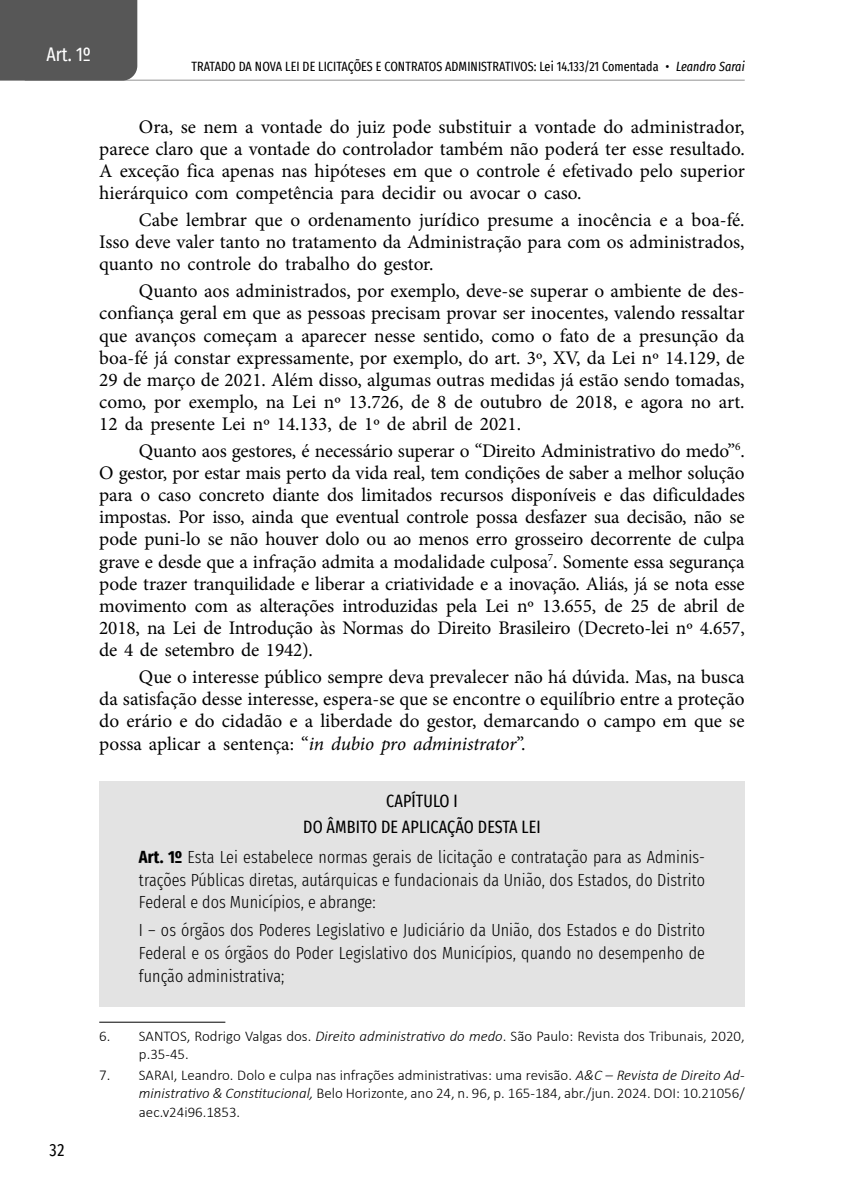
<style>
.page{position:relative;width:844px;height:1191px;background:#fff}
.page>*{position:absolute;margin:0;border:0;box-sizing:border-box;transform-origin:0 0}
.t{font:19.25px/22.1px "Minion Pro";letter-spacing:-.005em;color:#000;text-align:justify}
.t1{font:extra-condensed 19.25px "Fira Sans";color:#fff}
.art_meio{font:300 extra-condensed 17.5px/22.8px "Fira Sans";letter-spacing:.005em;color:#000;text-align:justify}
.art_cap_2{font:extra-condensed 17.5px "Fira Sans";letter-spacing:.005em;color:#000}
.art_cap_1{font:extra-condensed 17.5px "Fira Sans";letter-spacing:.005em;color:#000}
.Rodapé{font:300 14.88px/18.4px "Calibri";color:#000}
.t2{font:extra-condensed 13.12px "Fira Sans";letter-spacing:.005em;color:#000}
.s1{font-style:italic}
.s2{font-weight:700}
</style>
<div class="page">
<hr style="left:25px;top:80px;width:719px;height:1px;background:#929292">
<div style="left:99px;top:781px;width:645px;height:41px;background:#e3e3e3"></div>
<div style="left:99px;top:806px;width:645px;height:41px;background:#e3e3e3"></div>
<div style="left:99px;top:826px;width:645px;height:106px;background:#e3e3e3"></div>
<div style="left:99px;top:900px;width:645px;height:106px;background:#e3e3e3"></div>
<hr style="left:99px;top:1021px;width:126px;height:1px;background:#000">
<div style="left:0;top:0;width:137px;height:81px;background:#575757"></div>
<p class="t1" style="left:46px;top:40px;width:46px">Art. 1º</p>
<p class="t2" style="left:191px;top:57px;width:554px">TRATADO DA NOVA LEI DE LICITAÇÕES E CONTRATOS ADMINISTRATIVOS: Lei 14.133/21 Comentada • <span class="s1">Leandro Sarai</span></p>
<p class="art_cap_2" style="left:50px;top:1137px;width:17px">32</p>
<p class="t" style="left:99px;top:116px;width:646px;text-indent:40px">Ora, se nem a vontade do juiz pode substituir a vontade do administrador, parece claro que a vontade do controlador também não poderá ter esse resultado.<br>A exceção fica apenas nas hipóteses em que o controle é efetivado pelo superior hierárquico com competência para decidir ou avocar o caso.</p>
<p class="t" style="left:99px;top:209px;width:646px;text-indent:40px">Cabe lembrar que o ordenamento jurídico presume a inocência e a boa-fé.<br>Isso deve valer tanto no tratamento da Administração para com os administrados, quanto no controle do trabalho do gestor.</p>
<p class="t" style="left:99px;top:280px;width:646px;text-indent:40px">Quanto aos administrados, por exemplo, deve-se superar o ambiente de des&shy;confiança geral em que as pessoas precisam provar ser inocentes, valendo ressaltar que avanços começam a aparecer nesse sentido, como o fato de a presunção da boa-fé já constar expressamente, por exemplo, do art. 3º, XV, da Lei nº 14.129, de 29 de março de 2021. Além disso, algumas outras medidas já estão sendo tomadas, como, por exemplo, na Lei nº 13.726, de 8 de outubro de 2018, e agora no art.<br>12 da presente Lei nº 14.133, de 1º de abril de 2021.</p>
<p class="t" style="left:99px;top:440px;width:646px;text-indent:40px">Quanto aos gestores, é necessário superar o “Direito Administrativo do medo”<sup>6</sup>.<br>O gestor, por estar mais perto da vida real, tem condições de saber a melhor solução para o caso concreto diante dos limitados recursos disponíveis e das dificuldades impostas. Por isso, ainda que eventual controle possa desfazer sua decisão, não se pode puni-lo se não houver dolo ou ao menos erro grosseiro decorrente de culpa grave e desde que a infração admita a modalidade culposa<sup>7</sup>. Somente essa segurança pode trazer tranquilidade e liberar a criatividade e a inovação. Aliás, já se nota esse movimento com as alterações introduzidas pela Lei nº 13.655, de 25 de abril de 2018, na Lei de Introdução às Normas do Direito Brasileiro (Decreto-lei nº 4.657, de 4 de setembro de 1942).</p>
<p class="t" style="left:99px;top:666px;width:646px;text-indent:40px">Que o interesse público sempre deva prevalecer não há dúvida. Mas, na busca da satisfação desse interesse, espera-se que se encontre o equilíbrio entre a proteção do erário e do cidadão e a liberdade do gestor, demarcando o campo em que se possa aplicar a sentença: “<span class="s1">in dubio pro administrator</span>”.</p>
<p class="art_cap_1" style="left:386px;top:788px;width:73px">CAPÍTULO I</p>
<p class="art_cap_2" style="left:303px;top:813px;width:239px">DO ÂMBITO DE APLICAÇÃO DESTA LEI</p>
<p class="art_meio" style="left:139px;top:845px;width:567px"><span class="s2">Art. 1º</span> Esta Lei estabelece normas gerais de licitação e contratação para as Adminis&shy;trações Públicas diretas, autárquicas e fundacionais da União, dos Estados, do Distrito Federal e dos Municípios, e abrange:</p>
<p class="art_meio" style="left:139px;top:918px;width:567px">I – os órgãos dos Poderes Legislativo e Judiciário da União, dos Estados e do Distrito Federal e os órgãos do Poder Legislativo dos Municípios, quando no desempenho de função administrativa;</p>
<p class="Rodapé" style="left:139px;top:1026px;width:607px;text-indent:-40px">6. SANTOS, Rodrigo Valgas dos. <span class="s1">Direito administrativo do medo</span>. São Paulo: Revista dos Tribunais, 2020, p.35-45.</p>
<p class="Rodapé" style="left:139px;top:1065px;width:607px;text-align:justify;text-indent:-40px">7. SARAI, Leandro. Dolo e culpa nas infrações administrativas: uma revisão. <span class="s1">A&amp;C – Revista de Direito Ad&shy;ministrativo &amp; Constitucional,</span> Belo Horizonte, ano 24, n. 96, p. 165-184, abr./jun. 2024. DOI: 10.21056/ aec.v24i96.1853.</p>
</div>
